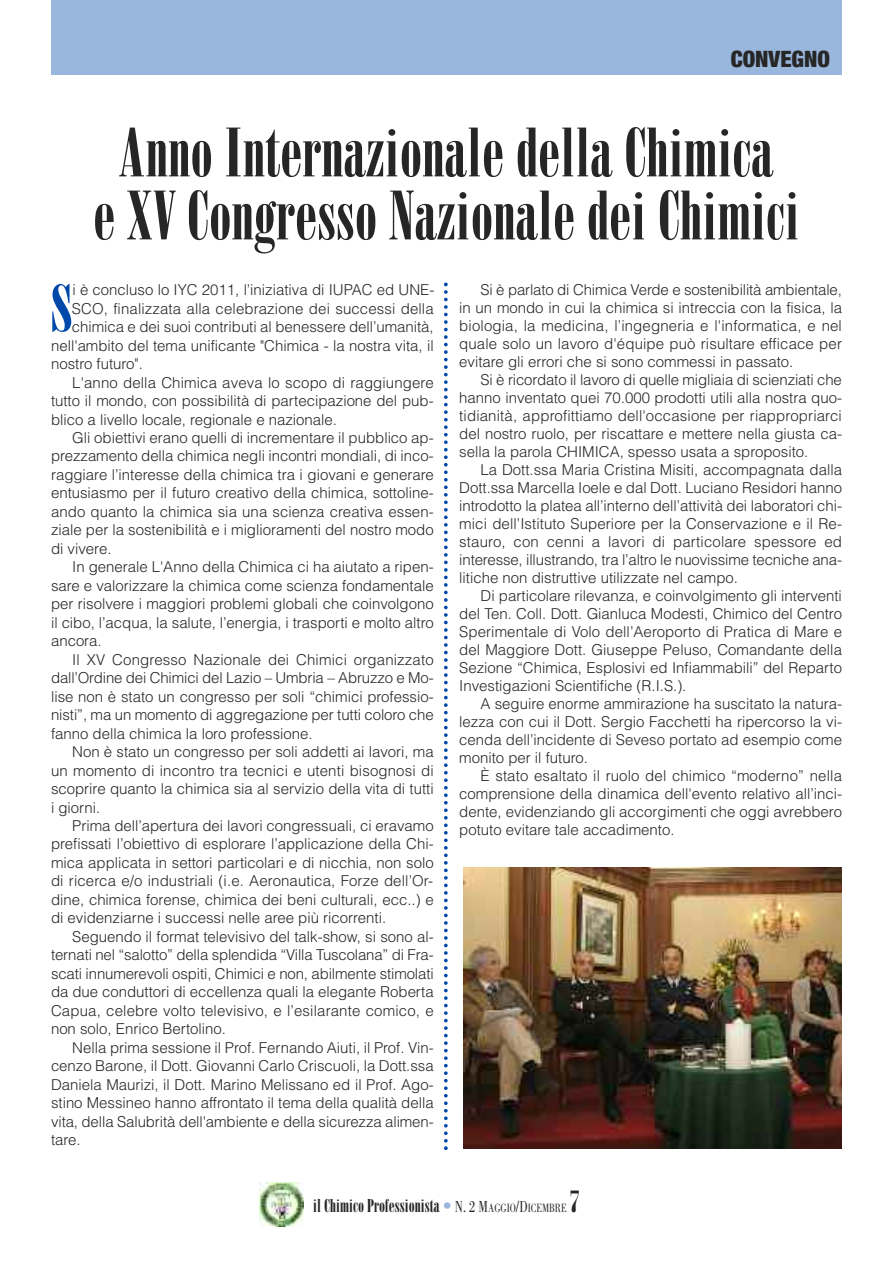
<style>
.page{position:relative;width:893px;height:1263px;background:#fff}
.page>*{position:absolute;margin:0;border:0;box-sizing:border-box;transform-origin:0 0}
.t1{font:67.5px/63px "Bodoni Poster Compressed";color:#272627;text-align:center}
.t2{font:64.65px "Bodoni Poster Compressed";color:#0048aa}
.t3{font:30px "Bodoni Poster Compressed";color:#272627}
.t4{font:900 condensed 22.5px "Helvetica Neue";color:#272627}
.t5{font:18px "Bodoni Poster Compressed";color:#272627}
.t6{font:300 15px/18px "Helvetica";color:#272627;text-align:justify}
.s1{color:#99b6dd}
.s2{font-family:"Bodoni";font-size:16.5px}
.s3{font-family:"Bodoni";font-size:12.3px}
</style>
<div class="page">
<img style="left:259px;top:1182px;width:45px;height:44px">
<hr style="left:51px;top:74px;width:791px;height:1px;background:#272627">
<div style="left:51px;top:0;width:791px;height:74px;background:#99b6dd"></div>
<svg style="left:444px;top:283px;width:4px;height:867px"></svg>
<img style="left:463px;top:867px;width:379px;height:281px">
<h3 class="t4" style="left:731px;top:45px;width:101px">CONVEGNO</h3>
<h1 class="t1" style="left:93px;top:127px;width:708px">Anno Internazionale della Chimica<br>e XV Congresso Nazionale dei Chimici</h1>
<h2 class="t2" style="left:51px;top:284px;width:23px">S</h2>
<p class="t6" style="left:72px;top:281px;width:363px">i è concluso lo IYC 2011, l’iniziativa di IUPAC ed UNE-</p>
<p class="t6" style="left:72px;top:299px;width:363px">SCO, finalizzata alla celebrazione dei successi della</p>
<p class="t6" style="left:72px;top:318px;width:363px">chimica e dei suoi contributi al benessere dell’umanità,</p>
<p class="t6" style="left:51px;top:336px;width:384px">nell'ambito del tema unificante "Chimica - la nostra vita, il</p>
<p class="t6" style="left:51px;top:355px;width:93px">nostro futuro".</p>
<p class="t6" style="left:72px;top:373px;width:363px">L'anno della Chimica aveva lo scopo di raggiungere</p>
<p class="t6" style="left:51px;top:392px;width:384px">tutto il mondo, con possibilità di partecipazione del pub-</p>
<p class="t6" style="left:51px;top:410px;width:288px">blico a livello locale, regionale e nazionale.</p>
<p class="t6" style="left:72px;top:429px;width:363px">Gli obiettivi erano quelli di incrementare il pubblico ap-</p>
<p class="t6" style="left:51px;top:447px;width:384px">prezzamento della chimica negli incontri mondiali, di inco-</p>
<p class="t6" style="left:51px;top:466px;width:384px">raggiare l’interesse della chimica tra i giovani e generare</p>
<p class="t6" style="left:51px;top:484px;width:384px">entusiasmo per il futuro creativo della chimica, sottoline-</p>
<p class="t6" style="left:51px;top:503px;width:384px">ando quanto la chimica sia una scienza creativa essen-</p>
<p class="t6" style="left:51px;top:521px;width:384px">ziale per la sostenibilità e i miglioramenti del nostro modo</p>
<p class="t6" style="left:51px;top:540px;width:62px">di vivere.</p>
<p class="t6" style="left:72px;top:558px;width:363px">In generale L'Anno della Chimica ci ha aiutato a ripen-</p>
<p class="t6" style="left:51px;top:577px;width:384px">sare e valorizzare la chimica come scienza fondamentale</p>
<p class="t6" style="left:51px;top:595px;width:384px">per risolvere i maggiori problemi globali che coinvolgono</p>
<p class="t6" style="left:51px;top:614px;width:384px">il cibo, l’acqua, la salute, l’energia, i trasporti e molto altro</p>
<p class="t6" style="left:51px;top:632px;width:52px">ancora.</p>
<p class="t6" style="left:72px;top:650px;width:363px">Il XV Congresso Nazionale dei Chimici organizzato</p>
<p class="t6" style="left:51px;top:669px;width:384px">dall’Ordine dei Chimici del Lazio – Umbria – Abruzzo e Mo-</p>
<p class="t6" style="left:51px;top:687px;width:384px">lise non è stato un congresso per soli “chimici professio-</p>
<p class="t6" style="left:51px;top:706px;width:384px">nisti”, ma un momento di aggregazione per tutti coloro che</p>
<p class="t6" style="left:51px;top:724px;width:263px">fanno della chimica la loro professione.</p>
<p class="t6" style="left:72px;top:743px;width:363px">Non è stato un congresso per soli addetti ai lavori, ma</p>
<p class="t6" style="left:51px;top:761px;width:384px">un momento di incontro tra tecnici e utenti bisognosi di</p>
<p class="t6" style="left:51px;top:780px;width:384px">scoprire quanto la chimica sia al servizio della vita di tutti</p>
<p class="t6" style="left:51px;top:798px;width:51px">i giorni.</p>
<p class="t6" style="left:72px;top:817px;width:363px">Prima dell’apertura dei lavori congressuali, ci eravamo</p>
<p class="t6" style="left:51px;top:835px;width:384px">prefissati l’obiettivo di esplorare l’applicazione della Chi-</p>
<p class="t6" style="left:51px;top:854px;width:384px">mica applicata in settori particolari e di nicchia, non solo</p>
<p class="t6" style="left:51px;top:872px;width:384px">di ricerca e/o industriali (i.e. Aeronautica, Forze dell’Or-</p>
<p class="t6" style="left:51px;top:891px;width:384px">dine, chimica forense, chimica dei beni culturali, ecc..) e</p>
<p class="t6" style="left:51px;top:909px;width:337px">di evidenziarne i successi nelle aree più ricorrenti.</p>
<p class="t6" style="left:72px;top:928px;width:363px">Seguendo il format televisivo del talk-show, si sono al-</p>
<p class="t6" style="left:51px;top:946px;width:384px">ternati nel “salotto” della splendida “Villa Tuscolana” di Fra-</p>
<p class="t6" style="left:51px;top:965px;width:384px">scati innumerevoli ospiti, Chimici e non, abilmente stimolati</p>
<p class="t6" style="left:51px;top:983px;width:384px">da due conduttori di eccellenza quali la elegante Roberta</p>
<p class="t6" style="left:51px;top:1001px;width:384px">Capua, celebre volto televisivo, e l’esilarante comico, e</p>
<p class="t6" style="left:51px;top:1020px;width:177px">non solo, Enrico Bertolino.</p>
<p class="t6" style="left:72px;top:1038px;width:363px">Nella prima sessione il Prof. Fernando Aiuti, il Prof. Vin-</p>
<p class="t6" style="left:51px;top:1057px;width:384px">cenzo Barone, il Dott. Giovanni Carlo Criscuoli, la Dott.ssa</p>
<p class="t6" style="left:51px;top:1075px;width:384px">Daniela Maurizi, il Dott. Marino Melissano ed il Prof. Ago-</p>
<p class="t6" style="left:51px;top:1094px;width:384px">stino Messineo hanno affrontato il tema della qualità della</p>
<p class="t6" style="left:51px;top:1112px;width:384px">vita, della Salubrità dell'ambiente e della sicurezza alimen-</p>
<p class="t6" style="left:51px;top:1131px;width:31px">tare.</p>
<p class="t6" style="left:459px;top:281px;width:384px;text-indent:21px">Si è parlato di Chimica Verde e sostenibilità ambientale, in un mondo in cui la chimica si intreccia con la fisica, la biologia, la medicina, l’ingegneria e l'informatica, e nel quale solo un lavoro d'équipe può risultare efficace per evitare gli errori che si sono commessi in passato.</p>
<p class="t6" style="left:459px;top:371px;width:384px;text-indent:21px">Si è ricordato il lavoro di quelle migliaia di scienziati che hanno inventato quei 70.000 prodotti utili alla nostra quo&shy;tidianità, approfittiamo dell'occasione per riappropriarci del nostro ruolo, per riscattare e mettere nella giusta ca&shy;sella la parola CHIMICA, spesso usata a sproposito.</p>
<p class="t6" style="left:459px;top:461px;width:384px;text-indent:21px">La Dott.ssa Maria Cristina Misiti, accompagnata dalla Dott.ssa Marcella Ioele e dal Dott. Luciano Residori hanno introdotto la platea all’interno dell’attività dei laboratori chi&shy;mici dell’Istituto Superiore per la Conservazione e il Re&shy;stauro, con cenni a lavori di particolare spessore ed interesse, illustrando, tra l’altro le nuovissime tecniche ana&shy;litiche non distruttive utilizzate nel campo.</p>
<p class="t6" style="left:459px;top:587px;width:384px;text-indent:21px">Di particolare rilevanza, e coinvolgimento gli interventi del Ten. Coll. Dott. Gianluca Modesti, Chimico del Centro Sperimentale di Volo dell’Aeroporto di Pratica di Mare e del Maggiore Dott. Giuseppe Peluso, Comandante della Sezione “Chimica, Esplosivi ed Infiammabili” del Reparto Investigazioni Scientifiche (R.I.S.).</p>
<p class="t6" style="left:459px;top:695px;width:384px;text-indent:21px">A seguire enorme ammirazione ha suscitato la natura&shy;lezza con cui il Dott. Sergio Facchetti ha ripercorso la vi&shy;cenda dell’incidente di Seveso portato ad esempio come monito per il futuro.</p>
<p class="t6" style="left:459px;top:767px;width:384px;text-indent:21px">È stato esaltato il ruolo del chimico “moderno” nella comprensione della dinamica dell'evento relativo all’inci&shy;dente, evidenziando gli accorgimenti che oggi avrebbero potuto evitare tale accadimento.</p>
<p class="t5" style="left:313px;top:1199px;width:255px">il Chimico Professionista <span class="s1">•</span> <span class="s2">N. 2 M</span><span class="s3">AGGIO</span><span class="s2">/D</span><span class="s3">ICEMBRE</span></p>
<h3 class="t3" style="left:570px;top:1191px;width:11px">7</h3>
</div>
